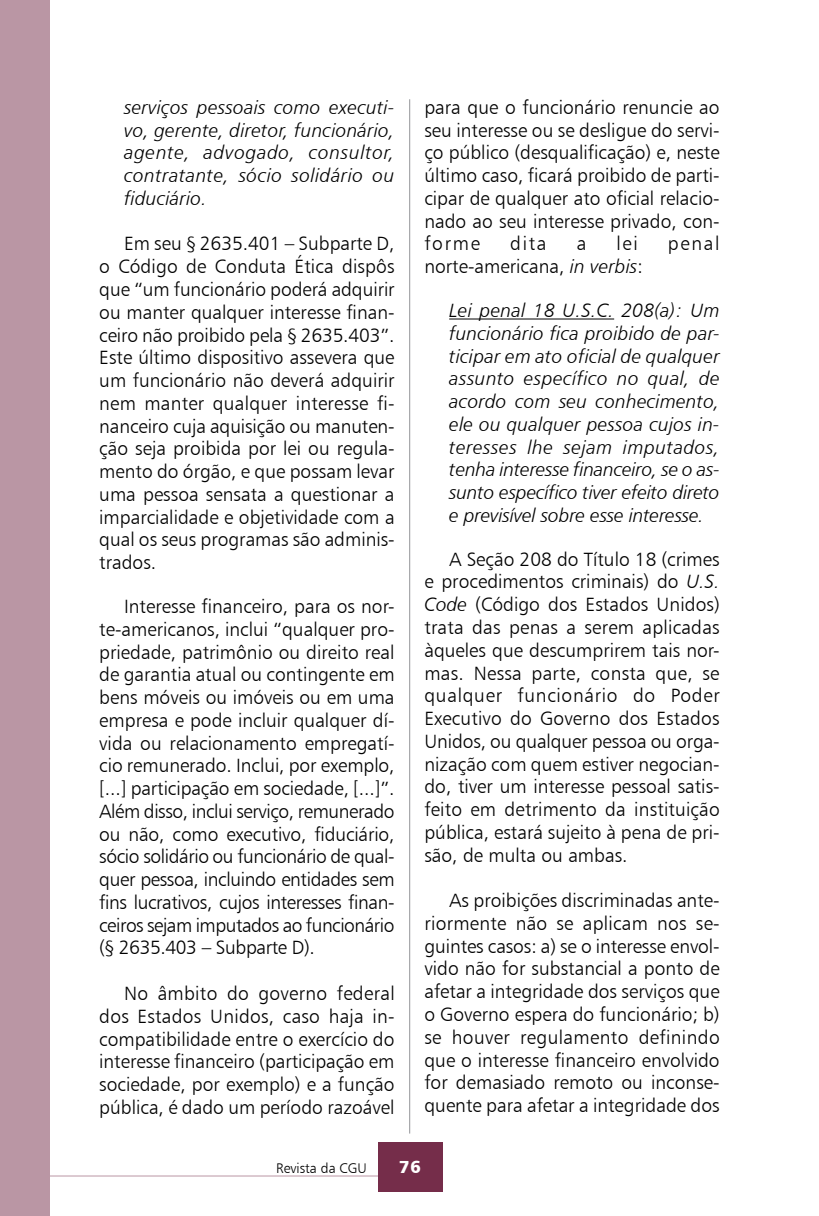
<style>
.page{position:relative;width:819px;height:1216px;background:#fff}
.page>*{position:absolute;margin:0;border:0;box-sizing:border-box;transform-origin:0 0}
.t1{font:19.25px/22.8px "Humanist 777 BT Light B";color:#000;text-align:justify}
.t2{font:19.25px/22.8px "Humanist 777 BT Light Italic B";color:#000;text-align:justify}
.t3{font:17.5px "Humanist 777 BT Black B";color:#fff}
.t4{font:14px "Humanist 777 BT Light B";color:#000}
.s1{font-family:"Humanist 777 BT Light Italic B"}
</style>
<div class="page">
<hr style="left:409px;top:99px;width:1px;height:1034px;background:#939598">
<hr style="left:1px;top:1175px;width:380px;height:1px;background:#ba96a4">
<div style="left:378px;top:1141px;width:64px;height:50px;background:#752d4a"></div>
<div style="left:0;top:0;width:50px;height:1215px;background:#ba96a4"></div>
<hr style="left:449px;top:318px;width:165px;height:1px;background:#000">
<p class="t2" style="left:124px;top:95px;width:272px">serviços pessoais como executi&shy;vo, gerente, diretor, funcionário, agente, advogado, consultor, contratante, sócio solidário ou fiduciário.</p>
<p class="t1" style="left:99px;top:232px;width:297px;text-indent:25px">Em seu § 2635.401 – Subparte D, o Código de Conduta Ética dispôs que “um funcionário poderá adquirir ou manter qualquer interesse finan&shy;ceiro não proibido pela § 2635.403”.<br>Este último dispositivo assevera que um funcionário não deverá adquirir nem manter qualquer interesse fi&shy;nanceiro cuja aquisição ou manuten&shy;ção seja proibida por lei ou regula&shy;mento do órgão, e que possam levar uma pessoa sensata a questionar a imparcialidade e objetividade com a qual os seus programas são adminis&shy;trados.</p>
<p class="t1" style="left:99px;top:594px;width:297px;text-indent:25px">Interesse financeiro, para os nor&shy;te-americanos, inclui “qualquer pro&shy;priedade, patrimônio ou direito real de garantia atual ou contingente em bens móveis ou imóveis ou em uma empresa e pode incluir qualquer dí&shy;vida ou relacionamento empregatí&shy;cio remunerado. Inclui, por exemplo, [...] participação em sociedade, [...]”.<br>Além disso, inclui serviço, remunerado ou não, como executivo, fiduciário, sócio solidário ou funcionário de qual&shy;quer pessoa, incluindo entidades sem fins lucrativos, cujos interesses finan&shy;ceiros sejam imputados ao funcionário (§ 2635.403 – Subparte D).</p>
<p class="t1" style="left:99px;top:981px;width:297px;text-indent:25px">No âmbito do governo federal dos Estados Unidos, caso haja in&shy;compatibilidade entre o exercício do interesse financeiro (participação em sociedade, por exemplo) e a função pública, é dado um período razoável</p>
<p class="t1" style="left:424px;top:95px;width:297px">para que o funcionário renuncie ao seu interesse ou se desligue do servi&shy;ço público (desqualificação) e, neste último caso, ficará proibido de parti&shy;cipar de qualquer ato oficial relacio&shy;nado ao seu interesse privado, con&shy;forme</p>
<p class="t1" style="left:510px;top:232px;width:38px">dita</p>
<p class="t1" style="left:576px;top:232px;width:11px">a</p>
<p class="t1" style="left:616px;top:232px;width:23px">lei</p>
<p class="t1" style="left:667px;top:232px;width:53px">penal</p>
<p class="t1" style="left:424px;top:255px;width:220px">norte-americana, <span class="s1">in verbis</span>:</p>
<p class="t2" style="left:449px;top:298px;width:272px">Lei penal 18 U.S.C. 208(a): Um funcionário fica proibido de par&shy;ticipar em ato oficial de qualquer assunto específico no qual, de acordo com seu conhecimento, ele ou qualquer pessoa cujos in&shy;teresses lhe sejam imputados, tenha interesse financeiro, se o as&shy;sunto específico tiver efeito direto e previsível sobre esse interesse.</p>
<p class="t1" style="left:424px;top:547px;width:297px;text-indent:25px">A Seção 208 do Título 18 (crimes e procedimentos criminais) do <span class="s1">U.S.<br>Code</span> (Código dos Estados Unidos) trata das penas a serem aplicadas àqueles que descumprirem tais nor&shy;mas. Nessa parte, consta que, se qualquer funcionário do Poder Executivo do Governo dos Estados Unidos, ou qualquer pessoa ou orga&shy;nização com quem estiver negocian&shy;do, tiver um interesse pessoal satis&shy;feito em detrimento da instituição pública, estará sujeito à pena de pri&shy;são, de multa ou ambas.</p>
<p class="t1" style="left:424px;top:888px;width:297px;text-indent:25px">As proibições discriminadas ante&shy;riormente não se aplicam nos se&shy;guintes casos: a) se o interesse envol&shy;vido não for substancial a ponto de afetar a integridade dos serviços que o Governo espera do funcionário; b) se houver regulamento definindo que o interesse financeiro envolvido for demasiado remoto ou inconse&shy;quente para afetar a integridade dos</p>
<p class="t4" style="left:276px;top:1159px;width:92px">Revista da CGU</p>
<p class="t3" style="left:399px;top:1155px;width:23px">76</p>
</div>
